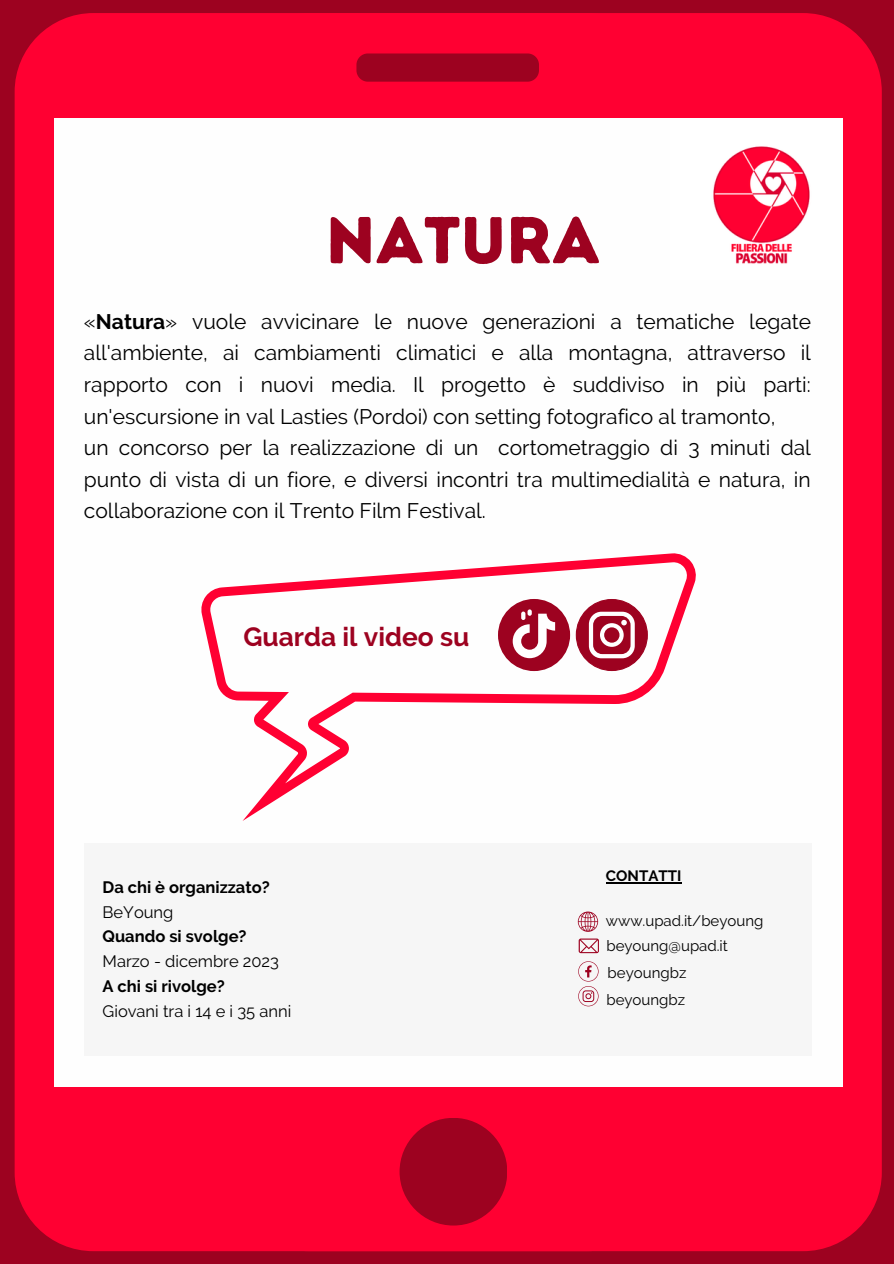
<style>
.page{position:relative;width:894px;height:1264px;background:#fff}
.page>*{position:absolute;margin:0;border:0;box-sizing:border-box;transform-origin:0 0}
.t1{font:66px "Intro Rust Base";color:#9d0220}
.t2{font:700 26.25px "Raleway";color:#9d0220}
.t3{font:21px/31.5px "Raleway";color:#000;text-align:justify}
.t4{font:700 16.5px "Raleway";color:#000}
.t5{font:16.5px "Raleway";color:#000}
.t6{font:15px "Raleway";color:#000}
.t7{font:700 15px "Raleway";color:#000}
.s1{font-weight:700}
</style>
<div class="page">
<div style="left:0;top:0;width:893px;height:1263px;background:#9d0220"></div>
<div style="left:665px;top:13px;width:216px;height:1238px;background:#ff0032"></div>
<div style="left:15px;top:13px;width:650px;height:1238px;background:#ff0032"></div>
<div style="left:55px;top:119px;width:787px;height:967px;background:#fefefe"></div>
<div style="left:84px;top:843px;width:727px;height:213px;background:#f6f6f6"></div>
<hr style="left:605px;top:882px;width:76px;height:1px;background:#000">
<div style="left:399px;top:1117px;width:108px;height:108px;background:#9d0220;border-radius:50%"></div>
<svg style="left:356px;top:53px;width:183px;height:29px"></svg>
<img style="left:713px;top:146px;width:97px;height:118px">
<svg style="left:578px;top:938px;width:20px;height:15px"></svg>
<svg style="left:577px;top:911px;width:21px;height:20px"></svg>
<svg style="left:578px;top:961px;width:20px;height:45px"></svg>
<svg style="left:201px;top:553px;width:495px;height:268px"></svg>
<svg style="left:575px;top:599px;width:72px;height:72px"></svg>
<div style="left:498px;top:599px;width:72px;height:72px;background:#9d0220;border-radius:50%"></div>
<svg style="left:512px;top:609px;width:43px;height:49px"></svg>
<p class="t1" style="left:326px;top:200px;width:276px">NATURA</p>
<p class="t3" style="left:84px;top:306px;width:728px">«<span class="s1">Natura</span>» vuole avvicinare le nuove generazioni a tematiche legate all'ambiente, ai cambiamenti climatici e alla montagna, attraverso il rapporto con i nuovi media. Il progetto è suddiviso in più parti: un'escursione in val Lasties (Pordoi) con setting fotografico al tramonto,</p>
<p class="t3" style="left:84px;top:432px;width:728px">un concorso per la realizzazione di un cortometraggio di 3 minuti dal punto di vista di un fiore, e diversi incontri tra multimedialità e natura, in collaborazione con il Trento Film Festival.</p>
<p class="t2" style="left:243px;top:621px;width:227px">Guarda il video su</p>
<p class="t4" style="left:102px;top:877px;width:169px">Da chi è organizzato?</p>
<p class="t5" style="left:102px;top:902px;width:72px">BeYoung</p>
<p class="t4" style="left:102px;top:926px;width:145px">Quando si svolge?</p>
<p class="t5" style="left:102px;top:951px;width:178px">Marzo - dicembre 2023</p>
<p class="t4" style="left:102px;top:976px;width:124px">A chi si rivolge?</p>
<p class="t5" style="left:102px;top:1001px;width:190px">Giovani tra i 14 e i 35 anni</p>
<p class="t7" style="left:605px;top:867px;width:77px">CONTATTI</p>
<p class="t6" style="left:605px;top:912px;width:159px">www.upad.it/beyoung</p>
<p class="t6" style="left:607px;top:963px;width:80px">beyoungbz</p>
<p class="t6" style="left:606px;top:991px;width:80px">beyoungbz</p>
<p class="t6" style="left:606px;top:937px;width:123px">beyoung@upad.it</p>
</div>
